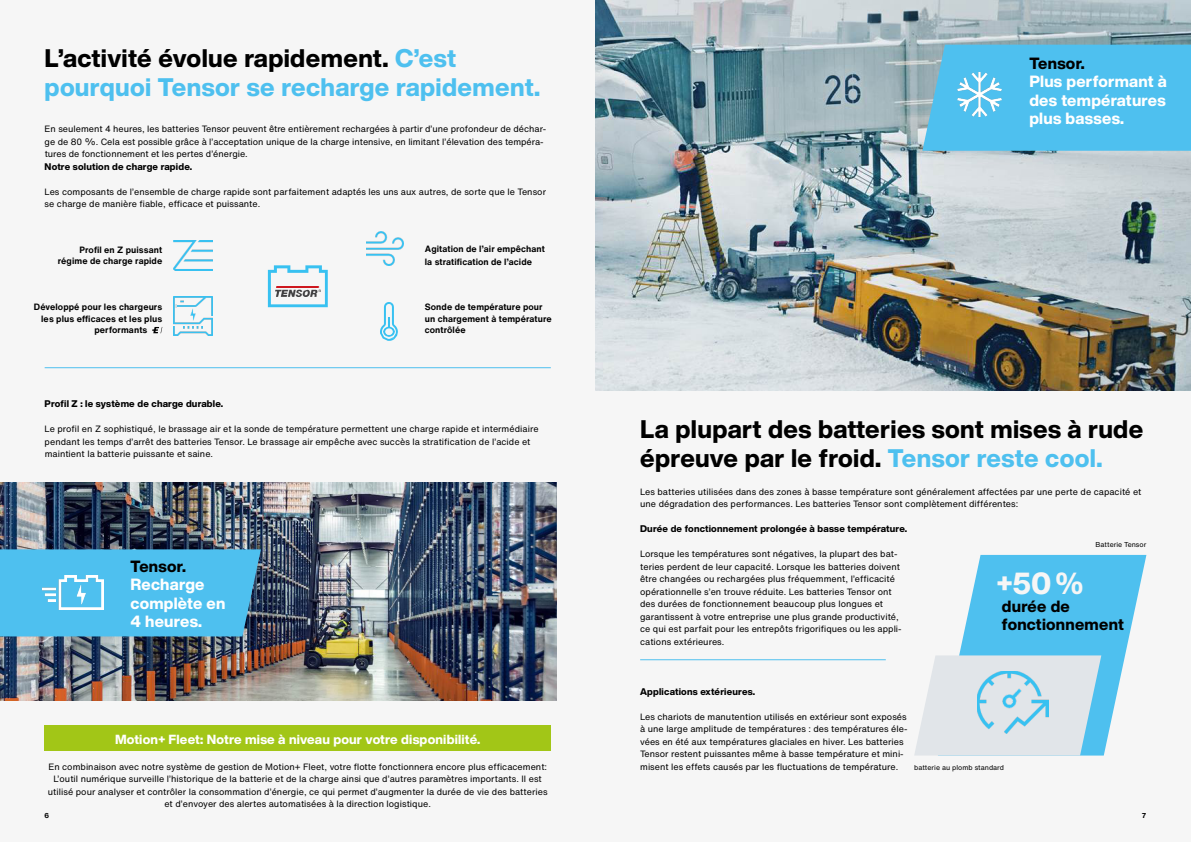
<style>
.page{position:relative;width:1191px;height:842px;background:#f6f6f6}
.page>*{position:absolute;margin:0;border:0;box-sizing:border-box;transform-origin:0 0}
.t1{font:800 30px "Helvetica Now Display";color:#f6f6f6}
.t2{font:800 25px/29px "Helvetica Now Display";letter-spacing:.015em;color:#000}
.t3{font:800 25px/29px "Helvetica Now Display";letter-spacing:.015em;color:#4ec0ef}
.t4{font:800 16px/18.5px "Helvetica Now Display";letter-spacing:.015em;color:#fff}
.t5{font:800 16px/18.5px "Helvetica Now Display";letter-spacing:.015em;color:#000}
.t6{font:800 13px "Helvetica Now Display";letter-spacing:.015em;color:#fff}
.t7{font:800 9.5px "Helvetica Now Display";letter-spacing:.02em;color:#000}
.t8{font:9px/12.5px "Helvetica Now Text";letter-spacing:.005em;color:#000}
.t9{font:700 9px/11.5px "Helvetica Now Text";letter-spacing:.01em;color:#000}
.t10{font:7px "Helvetica Now Text";letter-spacing:.005em;color:#000}
.t11{font:700 7px "Helvetica Now Text";color:#000}
.s1{color:#000}
.s2{color:#4ec0ef}
</style>
<div class="page">
<img style="left:0;top:482px;width:556px;height:218px">
<svg style="left:959px;top:555px;width:187px;height:200px;fill:#4ec0ef"></svg>
<img style="left:595px;top:0;width:596px;height:390px">
<div style="left:45px;top:726px;width:506px;height:25px;background:#a2c617"></div>
<hr style="left:45px;top:367px;width:506px;height:1px;background:#4ec0ef">
<img style="left:174px;top:240px;width:39px;height:31px">
<img style="left:366px;top:232px;width:37px;height:33px">
<img style="left:174px;top:297px;width:39px;height:39px">
<div style="left:0;top:549px;width:261px;height:87px;background:#4ec0ef"></div>
<img style="left:42px;top:575px;width:61px;height:34px">
<svg style="left:152px;top:327px;width:10px;height:6px"></svg>
<hr style="left:640px;top:659px;width:245px;height:1px;background:#4ec0ef">
<div style="left:922px;top:45px;width:269px;height:106px;background:#4ec0ef"></div>
<img style="left:958px;top:73px;width:43px;height:44px">
<svg style="left:914px;top:655px;width:187px;height:100px;background:#d7e3ea"></svg>
<img style="left:977px;top:671px;width:71px;height:63px">
<svg style="left:380px;top:302px;width:18px;height:39px"></svg>
<svg style="left:268px;top:265px;width:60px;height:42px"></svg>
<h2 class="t3" style="left:45px;top:43px;width:497px"><span class="s1">L’activité évolue rapidement.</span> C’est pourquoi Tensor se recharge rapidement.</h2>
<p class="t8" style="left:45px;top:122px;width:503px">En seulement 4 heures, les batteries Tensor peuvent être entièrement rechargées à partir d’une profondeur de déchar&shy;ge de 80 %. Cela est possible grâce à l’acceptation unique de la charge intensive, en limitant l’élevation des tempéra&shy;tures de fonctionnement et les pertes d’énergie.</p>
<p class="t7" style="left:45px;top:160px;width:149px">Notre solution de charge rapide.</p>
<p class="t8" style="left:45px;top:185px;width:503px">Les composants de l’ensemble de charge rapide sont parfaitement adaptés les uns aux autres, de sorte que le Tensor se charge de manière fiable, efficace et puissante.</p>
<p class="t9" style="left:58px;top:244px;width:106px;text-align:right">Profil en Z puissant régime de charge rapide</p>
<p class="t9" style="left:425px;top:243px;width:122px;line-height:12.5px">Agitation de l’air empêchant la stratification de l’acide</p>
<p class="t9" style="left:425px;top:301px;width:128px">Sonde de température pour un chargement à température contrôlée</p>
<p class="t9" style="left:34px;top:301px;width:130px">Développé pour les chargeurs</p>
<p class="t9" style="left:41px;top:313px;width:123px">les plus efficaces et les plus</p>
<p class="t9" style="left:94px;top:324px;width:54px">performants</p>
<p class="t7" style="left:45px;top:397px;width:180px">Profil Z : le système de charge durable.</p>
<p class="t8" style="left:45px;top:422px;width:495px">Le profil en Z sophistiqué, le brassage air et la sonde de température permettent une charge rapide et intermédiaire pendant les temps d’arrêt des batteries Tensor. Le brassage air empêche avec succès la stratification de l’acide et maintient la batterie puissante et saine.</p>
<h3 class="t5" style="left:130px;top:557px;width:57px">Tensor.</h3>
<h3 class="t4" style="left:130px;top:575px;width:97px">Recharge complète en<br>4 heures.</h3>
<h3 class="t5" style="left:1029px;top:54px;width:57px">Tensor.</h3>
<h3 class="t4" style="left:1029px;top:72px;width:139px;text-align:justify">Plus performant à des températures plus basses.</h3>
<h2 class="t2" style="left:640px;top:415px;width:504px">La plupart des batteries sont mises à rude épreuve par le froid. <span class="s2">Tensor reste cool.</span></h2>
<p class="t8" style="left:640px;top:485px;width:502px">Les batteries utilisées dans des zones à basse température sont généralement affectées par une perte de capacité et une dégradation des performances. Les batteries Tensor sont complètement différentes:</p>
<p class="t7" style="left:640px;top:522px;width:269px">Durée de fonctionnement prolongée à basse température.</p>
<p class="t8" style="left:640px;top:547px;width:263px">Lorsque les températures sont négatives, la plupart des bat&shy;teries perdent de leur capacité. Lorsque les batteries doivent être changées ou rechargées plus fréquemment, l’efficacité opérationnelle s’en trouve réduite. Les batteries Tensor ont des durées de fonctionnement beaucoup plus longues et garantissent à votre entreprise une plus grande productivité, ce qui est parfait pour les entrepôts frigorifiques ou les appli&shy;cations extérieures.</p>
<p class="t10" style="left:1095px;top:539px;width:52px">Batterie Tensor</p>
<h1 class="t1" style="left:996px;top:563px;width:88px">+50 %</h1>
<h3 class="t5" style="left:1002px;top:597px;width:123px">durée de fonctionnement</h3>
<p class="t7" style="left:640px;top:685px;width:117px">Applications extérieures.</p>
<p class="t8" style="left:640px;top:710px;width:269px">Les chariots de manutention utilisés en extérieur sont exposés à une large amplitude de températures : des températures éle&shy;vées en été aux températures glaciales en hiver. Les batteries Tensor restent puissantes même à basse température et mini&shy;misent les effets causés par les fluctuations de température.</p>
<h3 class="t6" style="left:115px;top:730px;width:367px">Motion+ Fleet: Notre mise à niveau pour votre disponibilité.</h3>
<p class="t8" style="left:48px;top:760px;width:501px;text-align:center">En combinaison avec notre système de gestion de Motion+ Fleet, votre flotte fonctionnera encore plus efficacement:<br>L’outil numérique surveille l’historique de la batterie et de la charge ainsi que d’autres paramètres importants. Il est utilisé pour analyser et contrôler la consommation d’énergie, ce qui permet d’augmenter la durée de vie des batteries et d’envoyer des alertes automatisées à la direction logistique.</p>
<p class="t10" style="left:914px;top:762px;width:91px">batterie au plomb standard</p>
<p class="t11" style="left:45px;top:810px;width:6px">6</p>
<p class="t11" style="left:1141px;top:810px;width:6px">7</p>
</div>
